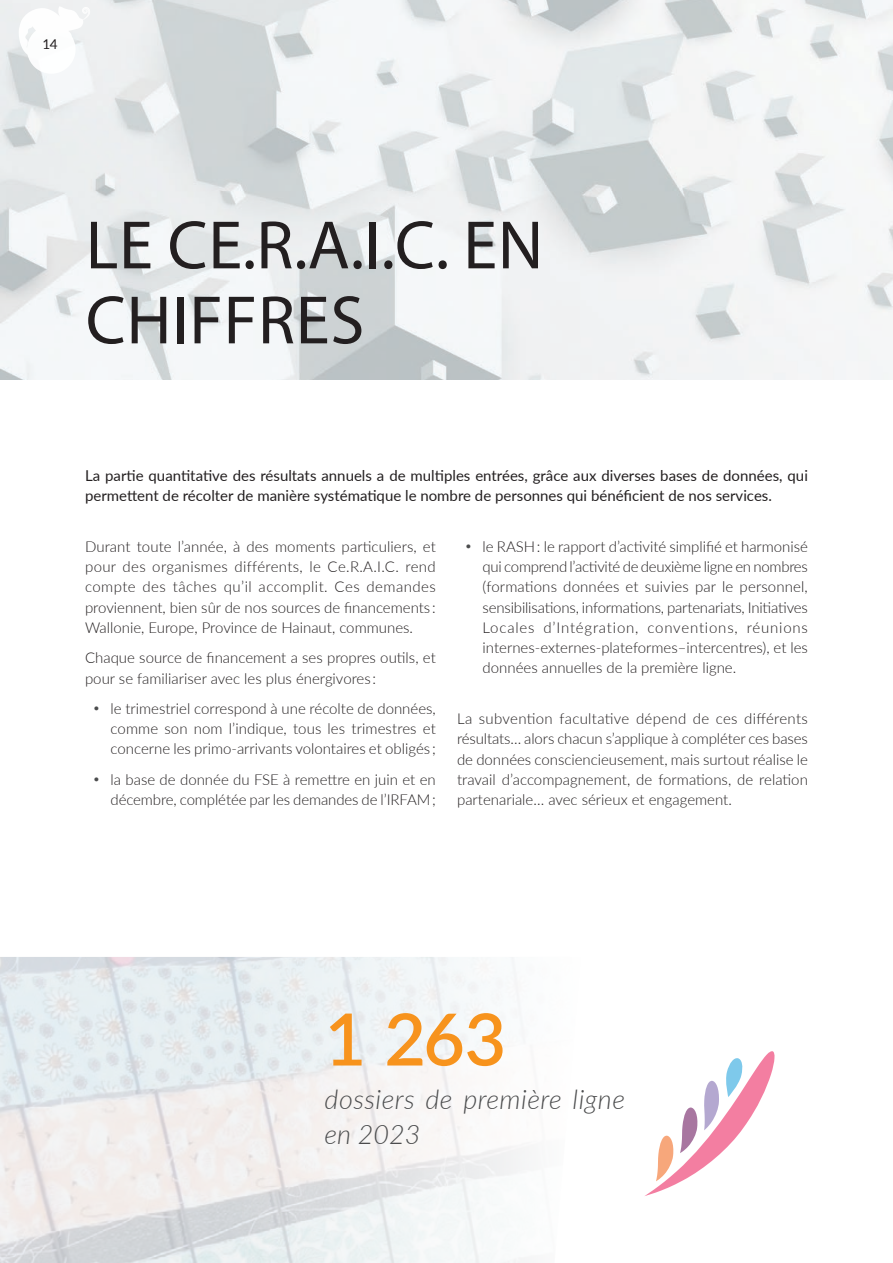
<style>
.page{position:relative;width:893px;height:1263px;background:#fff}
.page>*{position:absolute;margin:0;border:0;box-sizing:border-box;transform-origin:0 0}
.t1{font:600 72px "Lato";color:#f7931d}
.t2{font:69px/75px "Myriad Pro";letter-spacing:.01em;color:#231f20}
.t3{font:italic 300 27px/35.5px "Lato";letter-spacing:.02em;color:#4b4c4d}
.t4{font:300 15px/20.2px "Lato";color:#231f20;text-align:justify}
.t5{font:15px/20.2px "Lato";color:#231f20}
.t6{font:13.5px "Lato";color:#231f20}
.s1{font-weight:400;font-size:10.5px;color:#4b4c4d}
</style>
<div class="page">
<img style="left:0;top:0;width:893px;height:380px">
<img style="left:0;top:957px;width:527px;height:306px">
<svg style="left:645px;top:1051px;width:130px;height:145px"></svg>
<svg style="left:19px;top:6px;width:71px;height:68px"></svg>
<p class="t6" style="left:43px;top:34px;width:17px">14</p>
<h2 class="t2" style="left:86px;top:207px;width:459px">LE CE.R.A.I.C. EN<br>CHIFFRES</h2>
<p class="t5" style="left:85px;top:465px;width:724px">La partie quantitative des résultats annuels a de multiples entrées, grâce aux diverses bases de données, qui permettent de récolter de manière systématique le nombre de personnes qui bénéficient de nos services.</p>
<p class="t4" style="left:85px;top:536px;width:352px">Durant toute l’année, à des moments particuliers, et pour des organismes différents, le Ce.R.A.I.C. rend compte des tâches qu’il accomplit. Ces demandes proviennent, bien sûr de nos sources de financements :<br>Wallonie, Europe, Province de Hainaut, communes.</p>
<p class="t4" style="left:85px;top:647px;width:352px">Chaque source de financement a ses propres outils, et pour se familiariser avec les plus énergivores :</p>
<p class="t4" style="left:111px;top:698px;width:327px;text-indent:-17px"><span class="s1">ҋ</span> le trimestriel correspond à une récolte de données, comme son nom l’indique, tous les trimestres et concerne les primo-arrivants volontaires et obligés ;</p>
<p class="t4" style="left:94px;top:769px;width:344px;text-align:right"><span class="s1">ҋ</span> la base de donnée du FSE à remettre en juin et en décembre, complétée par les demandes de l’IRFAM ;</p>
<p class="t4" style="left:483px;top:536px;width:327px;text-indent:-17px"><span class="s1">ҋ</span> le RASH : le rapport d’activité simplifié et harmonisé qui comprend l’activité de deuxième ligne en nombres (formations données et suivies par le personnel, sensibilisations, informations, partenariats, Initiatives Locales d’Intégration, conventions, réunions internes-externes-plateformes–intercentres), et les données annuelles de la première ligne.</p>
<p class="t4" style="left:457px;top:708px;width:352px">La subvention facultative dépend de ces différents résultats… alors chacun s’applique à compléter ces bases de données consciencieusement, mais surtout réalise le travail d’accompagnement, de formations, de relation partenariale… avec sérieux et engagement.</p>
<h1 class="t1" style="left:325px;top:987px;width:183px">1 263</h1>
<h3 class="t3" style="left:325px;top:1080px;width:302px">dossiers de première ligne en 2023</h3>
</div>
